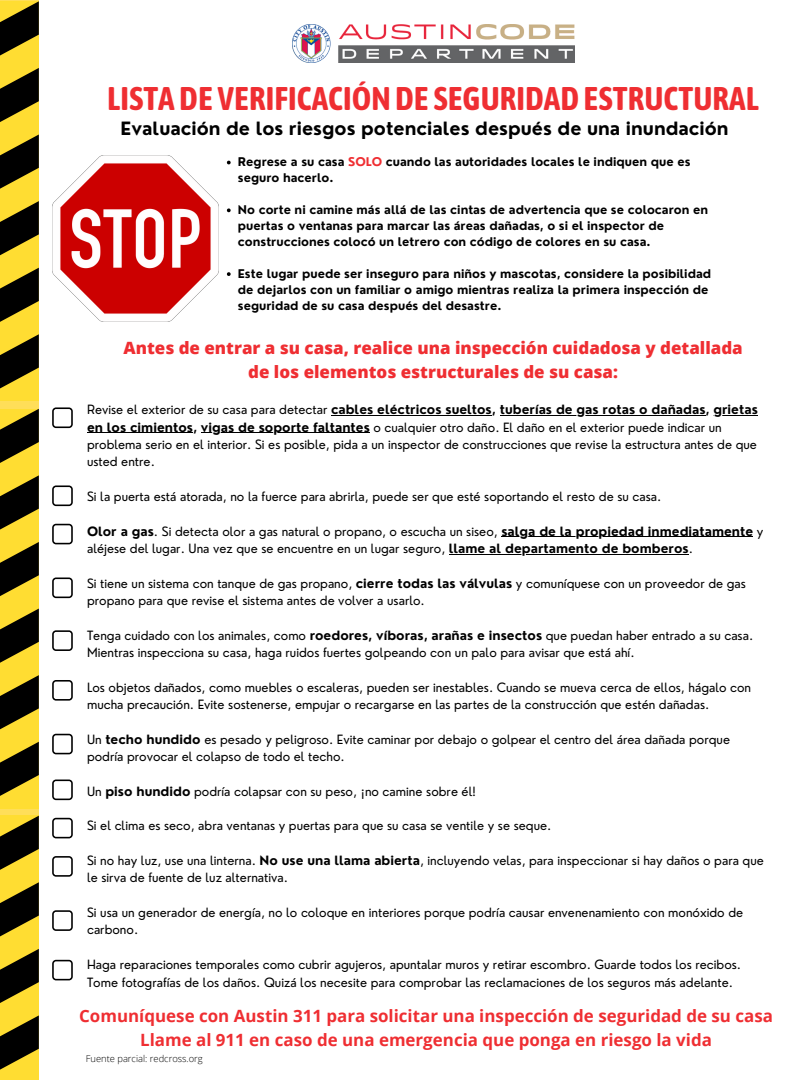
<style>
.page{position:relative;width:810px;height:1080px;background:#fff}
.page>*{position:absolute;margin:0;border:0;box-sizing:border-box;transform-origin:0 0}
.t1{font:700 32.69px "Asap Condensed";color:#ef2e32}
.t2{font:700 17.88px "Nourd";color:#000}
.t3{font:700 16.94px/23.4px "Open Sans";color:#ef2e32;text-align:center}
.t4{font:800 16.94px/23.4px "Open Sans";color:#ef2e32;text-align:center}
.t5{font:12.5px/17.4px "Nourd";color:#000}
.t6{font:700 11.69px/15.9px "Nourd";color:#000}
.t7{font:300 9.38px "Open Sans";color:#000}
.s1{color:#ef2e32}
.s2{font-weight:700}
</style>
<div class="page">
<img style="left:292px;top:24px;width:282px;height:39px">
<svg style="left:52px;top:407px;width:21px;height:21px"></svg>
<svg style="left:52px;top:485px;width:21px;height:21px"></svg>
<svg style="left:52px;top:524px;width:21px;height:20px"></svg>
<svg style="left:52px;top:578px;width:21px;height:20px"></svg>
<svg style="left:52px;top:630px;width:21px;height:21px"></svg>
<hr style="left:331px;top:415px;width:161px;height:1px;background:#000">
<hr style="left:500px;top:415px;width:206px;height:1px;background:#000">
<hr style="left:714px;top:415px;width:44px;height:1px;background:#000">
<hr style="left:87px;top:432px;width:106px;height:1px;background:#000">
<hr style="left:201px;top:432px;width:169px;height:1px;background:#000">
<hr style="left:501px;top:537px;width:252px;height:1px;background:#000">
<hr style="left:449px;top:554px;width:240px;height:1px;background:#000">
<svg style="left:52px;top:680px;width:21px;height:21px"></svg>
<svg style="left:52px;top:734px;width:21px;height:20px"></svg>
<svg style="left:52px;top:780px;width:21px;height:20px"></svg>
<svg style="left:52px;top:818px;width:21px;height:20px"></svg>
<svg style="left:52px;top:856px;width:21px;height:21px"></svg>
<svg style="left:52px;top:910px;width:21px;height:21px"></svg>
<svg style="left:52px;top:960px;width:21px;height:20px"></svg>
<svg style="left:0;top:1px;width:39px;height:400px;background:#7f6e18"></svg>
<svg style="left:0;top:409px;width:39px;height:399px;background:#7f6e18"></svg>
<svg style="left:0;top:816px;width:39px;height:264px;background:#7e6d18"></svg>
<img style="left:52px;top:155px;width:166px;height:166px">
<svg style="left:227px;top:161px;width:4px;height:3px"></svg>
<svg style="left:227px;top:208px;width:4px;height:4px"></svg>
<svg style="left:227px;top:272px;width:4px;height:4px"></svg>
<h1 class="t1" style="left:107px;top:79px;width:653px">LISTADE VERIFICACIÓNDE SEGURIDADESTRUCTURAL</h1>
<h2 class="t2" style="left:121px;top:117px;width:610px">Evaluación de los riesgos potenciales después de una inundación</h2>
<p class="t6" style="left:238px;top:154px;width:454px">Regrese a su casa <span class="s1">SOLO</span> cuando las autoridades locales le indiquen que es seguro hacerlo.</p>
<p class="t6" style="left:238px;top:202px;width:472px">No corte ni camine más allá de las cintas de advertencia que se colocaron en puertas o ventanas para marcar las áreas dañadas, o si el inspector de construcciones colocó un letrero con código de colores en su casa.</p>
<p class="t6" style="left:238px;top:266px;width:475px">Este lugar puede ser inseguro para niños y mascotas, considere la posibilidad de dejarlos con un familiar o amigo mientras realiza la primera inspección de seguridad de su casa después del desastre.</p>
<h3 class="t4" style="left:123px;top:336px;width:621px">Antes de entrar a su casa, realice una inspección cuidadosa y detallada de los elementos estructurales de su casa:</h3>
<p class="t5" style="left:87px;top:401px;width:672px">Revise el exterior de su casa para detectar <span class="s2">cables eléctricos sueltos, tuberías de gas rotas o dañadas, grietas en los cimientos, vigas de soporte faltantes</span> o cualquier otro daño. El daño en el exterior puede indicar un problema serio en el interior. Si es posible, pida a un inspector de construcciones que revise la estructura antes de que usted entre.</p>
<p class="t5" style="left:87px;top:488px;width:576px">Si la puerta está atorada, no la fuerce para abrirla, puede ser que esté soportando el resto de su casa.</p>
<p class="t5" style="left:87px;top:522px;width:678px"><span class="s2">Olor a gas</span>. Si detecta olor a gas natural o propano, o escucha un siseo, <span class="s2">salga de la propiedad inmediatamente</span> y aléjese del lugar. Una vez que se encuentre en un lugar seguro, <span class="s2">llame al departamento de bomberos</span>.</p>
<p class="t5" style="left:87px;top:574px;width:660px">Si tiene un sistema con tanque de gas propano, <span class="s2">cierre todas las válvulas</span> y comuníquese con un proveedor de gas propano para que revise el sistema antes de volver a usarlo.</p>
<p class="t5" style="left:87px;top:626px;width:668px">Tenga cuidado con los animales, como <span class="s2">roedores, víboras, arañas e insectos</span> que puedan haber entrado a su casa.<br>Mientras inspecciona su casa, haga ruidos fuertes golpeando con un palo para avisar que está ahí.</p>
<p class="t5" style="left:87px;top:678px;width:666px">Los objetos dañados, como muebles o escaleras, pueden ser inestables. Cuando se mueva cerca de ellos, hágalo con mucha precaución. Evite sostenerse, empujar o recargarse en las partes de la construcción que estén dañadas.</p>
<p class="t5" style="left:87px;top:730px;width:645px">Un <span class="s2">techo hundido</span> es pesado y peligroso. Evite caminar por debajo o golpear el centro del área dañada porque podría provocar el colapso de todo el techo.</p>
<p class="t5" style="left:87px;top:782px;width:390px">Un <span class="s2">piso hundido</span> podría colapsar con su peso, ¡no camine sobre él!</p>
<p class="t5" style="left:87px;top:817px;width:466px">Si el clima es seco, abra ventanas y puertas para que su casa se ventile y se seque.</p>
<p class="t5" style="left:87px;top:852px;width:678px">Si no hay luz, use una linterna. <span class="s2">No use una llama abierta</span>, incluyendo velas, para inspeccionar si hay daños o para que le sirva de fuente de luz alternativa.</p>
<p class="t5" style="left:87px;top:904px;width:658px">Si usa un generador de energía, no lo coloque en interiores porque podría causar envenenamiento con monóxido de carbono.</p>
<p class="t5" style="left:87px;top:956px;width:656px">Haga reparaciones temporales como cubrir agujeros, apuntalar muros y retirar escombro. Guarde todos los recibos.<br>Tome fotografías de los daños. Quizá los necesite para comprobar las reclamaciones de los seguros más adelante.</p>
<h3 class="t3" style="left:79px;top:1004px;width:695px">Comuníquese con Austin 311 para solicitar una inspección de seguridad de su casa<br>Llame al 911 en caso de una emergencia que ponga en riesgo la vida</h3>
<p class="t7" style="left:86px;top:1052px;width:119px">Fuente parcial: redcross.org</p>
</div>
